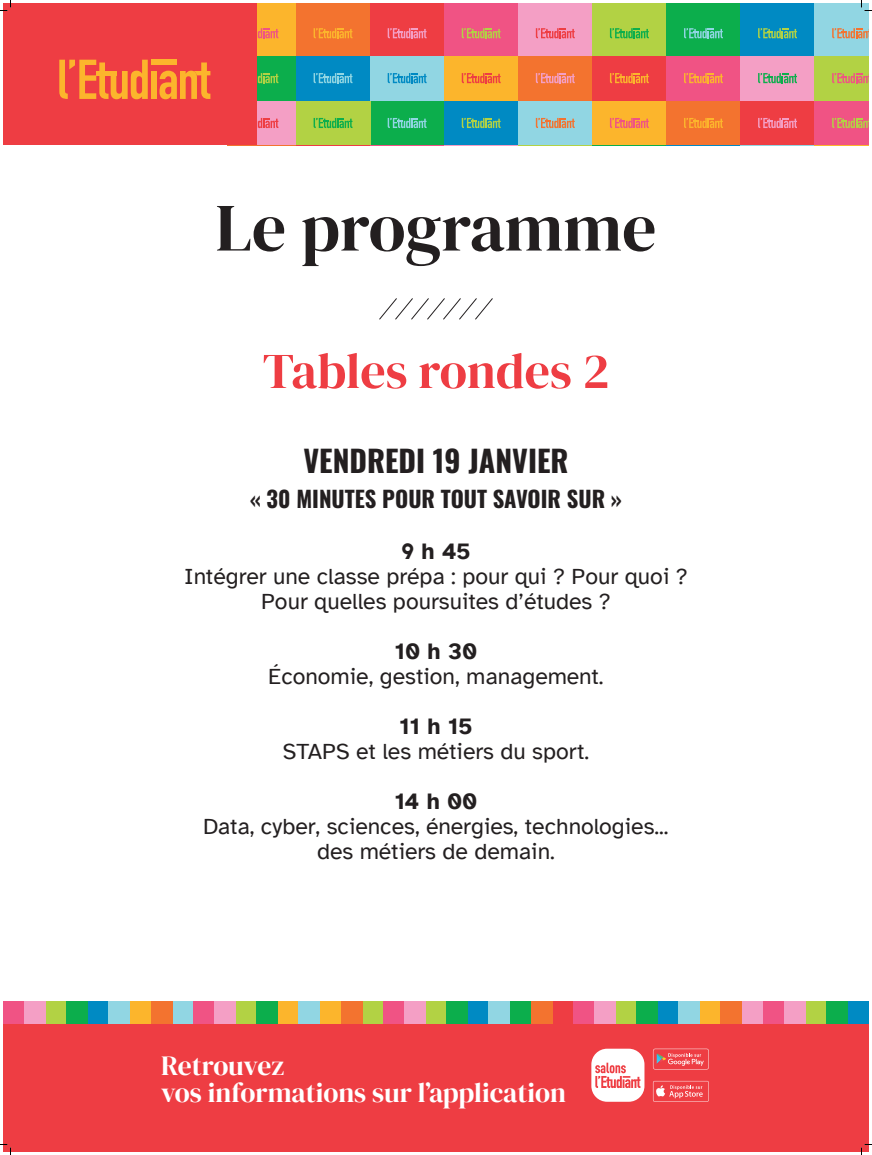
<style>
.page{position:relative;width:872px;height:1155px;background:#fff}
.page>*{position:absolute;margin:0;border:0;box-sizing:border-box;transform-origin:0 0}
.t1{font:67.5px "DM Serif Display";color:#231f20}
.t2{font:50px "DM Serif Display";color:#ee3d43}
.t3{font:700 30px "Oswald";color:#231f20}
.t4{font:27.5px/27.5px "DM Serif Display";color:#fff}
.t5{font:23px/25px "Atkinson Hyperlegible";color:#231f20;text-align:center}
.t6{font:700 23px "Atkinson Hyperlegible";color:#231f20}
.t7{font:700 22.5px "Oswald";color:#231f20}
</style>
<div class="page">
<div style="left:3px;top:1024px;width:865px;height:127px;background:#ee3d43"></div>
<svg style="left:591px;top:1049px;width:53px;height:53px;background:#facfd1"></svg>
<svg style="left:652px;top:1081px;width:56px;height:21px"></svg>
<svg style="left:652px;top:1049px;width:56px;height:20px"></svg>
<div style="left:88px;top:1001px;width:21px;height:23px;background:#008ac3"></div>
<div style="left:46px;top:1001px;width:21px;height:23px;background:#b2d244"></div>
<div style="left:130px;top:1001px;width:21px;height:23px;background:#fcb52c"></div>
<div style="left:3px;top:1001px;width:22px;height:23px;background:#f05384"></div>
<div style="left:25px;top:1001px;width:21px;height:23px;background:#f49fc5"></div>
<div style="left:172px;top:1001px;width:21px;height:23px;background:#91d6e3"></div>
<div style="left:109px;top:1001px;width:21px;height:23px;background:#91d6e3"></div>
<div style="left:67px;top:1001px;width:21px;height:23px;background:#0cae4c"></div>
<div style="left:151px;top:1001px;width:21px;height:23px;background:#f3732f"></div>
<div style="left:278px;top:1001px;width:21px;height:23px;background:#fcb52c"></div>
<div style="left:235px;top:1001px;width:21px;height:23px;background:#b2d244"></div>
<div style="left:320px;top:1001px;width:21px;height:23px;background:#fcb52c"></div>
<div style="left:193px;top:1001px;width:21px;height:23px;background:#f05384"></div>
<div style="left:214px;top:1001px;width:21px;height:23px;background:#f49fc5"></div>
<div style="left:362px;top:1001px;width:21px;height:23px;background:#b2d244"></div>
<div style="left:299px;top:1001px;width:21px;height:23px;background:#91d6e3"></div>
<div style="left:256px;top:1001px;width:22px;height:23px;background:#0cae4c"></div>
<div style="left:341px;top:1001px;width:21px;height:23px;background:#f3732f"></div>
<div style="left:467px;top:1001px;width:21px;height:23px;background:#008ac3"></div>
<div style="left:425px;top:1001px;width:21px;height:23px;background:#b2d244"></div>
<div style="left:510px;top:1001px;width:21px;height:23px;background:#0cae4c"></div>
<div style="left:383px;top:1001px;width:21px;height:23px;background:#f05384"></div>
<div style="left:404px;top:1001px;width:21px;height:23px;background:#f49fc5"></div>
<div style="left:552px;top:1001px;width:21px;height:23px;background:#ee3d43"></div>
<div style="left:488px;top:1001px;width:22px;height:23px;background:#91d6e3"></div>
<div style="left:446px;top:1001px;width:21px;height:23px;background:#0cae4c"></div>
<div style="left:531px;top:1001px;width:21px;height:23px;background:#f3732f"></div>
<div style="left:657px;top:1001px;width:21px;height:23px;background:#008ac3"></div>
<div style="left:615px;top:1001px;width:21px;height:23px;background:#b2d244"></div>
<div style="left:699px;top:1001px;width:21px;height:23px;background:#fcb52c"></div>
<div style="left:573px;top:1001px;width:21px;height:23px;background:#f05384"></div>
<div style="left:594px;top:1001px;width:21px;height:23px;background:#f49fc5"></div>
<div style="left:741px;top:1001px;width:22px;height:23px;background:#f49fc5"></div>
<div style="left:678px;top:1001px;width:21px;height:23px;background:#91d6e3"></div>
<div style="left:636px;top:1001px;width:21px;height:23px;background:#0cae4c"></div>
<div style="left:720px;top:1001px;width:21px;height:23px;background:#f3732f"></div>
<div style="left:847px;top:1001px;width:21px;height:23px;background:#008ac3"></div>
<div style="left:805px;top:1001px;width:21px;height:23px;background:#b2d244"></div>
<div style="left:763px;top:1001px;width:21px;height:23px;background:#f05384"></div>
<div style="left:784px;top:1001px;width:21px;height:23px;background:#f49fc5"></div>
<div style="left:826px;top:1001px;width:21px;height:23px;background:#0cae4c"></div>
<div style="left:228px;top:3px;width:68px;height:14px;background:#fcb52c"></div>
<div style="left:296px;top:3px;width:74px;height:14px;background:#f3732f"></div>
<div style="left:370px;top:3px;width:74px;height:14px;background:#ee3d43"></div>
<div style="left:444px;top:3px;width:74px;height:14px;background:#f05384"></div>
<div style="left:518px;top:3px;width:74px;height:14px;background:#f49fc5"></div>
<div style="left:592px;top:3px;width:74px;height:14px;background:#b2d244"></div>
<div style="left:666px;top:3px;width:74px;height:14px;background:#0cae4c"></div>
<div style="left:740px;top:3px;width:74px;height:14px;background:#008ac3"></div>
<div style="left:814px;top:3px;width:54px;height:14px;background:#91d6e3"></div>
<div style="left:228px;top:11px;width:68px;height:45px;background:#fcb52c"></div>
<svg style="left:257px;top:28px;width:21px;height:10px"></svg>
<div style="left:296px;top:11px;width:74px;height:45px;background:#f3732f"></div>
<svg style="left:313px;top:28px;width:39px;height:10px"></svg>
<div style="left:370px;top:11px;width:74px;height:45px;background:#ee3d43"></div>
<svg style="left:387px;top:28px;width:39px;height:10px"></svg>
<div style="left:444px;top:11px;width:74px;height:45px;background:#f05384"></div>
<svg style="left:461px;top:28px;width:39px;height:10px"></svg>
<div style="left:518px;top:11px;width:74px;height:45px;background:#f49fc5"></div>
<svg style="left:535px;top:28px;width:39px;height:10px"></svg>
<div style="left:592px;top:11px;width:74px;height:45px;background:#b2d244"></div>
<svg style="left:610px;top:28px;width:38px;height:10px"></svg>
<div style="left:666px;top:11px;width:74px;height:45px;background:#0cae4c"></div>
<svg style="left:684px;top:28px;width:38px;height:10px"></svg>
<div style="left:740px;top:11px;width:74px;height:45px;background:#008ac3"></div>
<svg style="left:758px;top:28px;width:38px;height:10px"></svg>
<div style="left:814px;top:11px;width:54px;height:45px;background:#91d6e3"></div>
<svg style="left:832px;top:28px;width:36px;height:10px"></svg>
<div style="left:228px;top:56px;width:68px;height:45px;background:#0cae4c"></div>
<svg style="left:257px;top:73px;width:21px;height:10px"></svg>
<div style="left:296px;top:56px;width:74px;height:45px;background:#008ac3"></div>
<svg style="left:313px;top:73px;width:39px;height:10px"></svg>
<div style="left:370px;top:56px;width:74px;height:45px;background:#91d6e3"></div>
<svg style="left:387px;top:73px;width:39px;height:10px"></svg>
<div style="left:444px;top:56px;width:74px;height:45px;background:#fcb52c"></div>
<svg style="left:461px;top:73px;width:39px;height:10px"></svg>
<div style="left:518px;top:56px;width:74px;height:45px;background:#f3732f"></div>
<svg style="left:535px;top:73px;width:39px;height:10px"></svg>
<div style="left:592px;top:56px;width:74px;height:45px;background:#ee3d43"></div>
<svg style="left:610px;top:73px;width:38px;height:10px"></svg>
<div style="left:666px;top:56px;width:74px;height:45px;background:#f05384"></div>
<svg style="left:684px;top:73px;width:38px;height:10px"></svg>
<div style="left:740px;top:56px;width:74px;height:45px;background:#f49fc5"></div>
<svg style="left:758px;top:73px;width:38px;height:10px"></svg>
<div style="left:814px;top:56px;width:54px;height:45px;background:#b2d244"></div>
<svg style="left:832px;top:73px;width:36px;height:10px"></svg>
<div style="left:370px;top:101px;width:74px;height:44px;background:#0cae4c"></div>
<svg style="left:387px;top:118px;width:39px;height:10px"></svg>
<div style="left:444px;top:101px;width:74px;height:44px;background:#008ac3"></div>
<svg style="left:461px;top:118px;width:39px;height:10px"></svg>
<div style="left:518px;top:101px;width:74px;height:44px;background:#91d6e3"></div>
<svg style="left:535px;top:118px;width:39px;height:10px"></svg>
<div style="left:592px;top:101px;width:74px;height:44px;background:#fcb52c"></div>
<svg style="left:610px;top:118px;width:38px;height:10px"></svg>
<div style="left:666px;top:101px;width:74px;height:44px;background:#f3732f"></div>
<svg style="left:684px;top:118px;width:38px;height:10px"></svg>
<div style="left:740px;top:101px;width:74px;height:44px;background:#ee3d43"></div>
<svg style="left:758px;top:118px;width:38px;height:10px"></svg>
<div style="left:814px;top:101px;width:54px;height:44px;background:#f05384"></div>
<svg style="left:832px;top:118px;width:36px;height:10px"></svg>
<div style="left:228px;top:101px;width:68px;height:44px;background:#f49fc5"></div>
<svg style="left:257px;top:118px;width:21px;height:10px"></svg>
<div style="left:296px;top:101px;width:74px;height:44px;background:#b2d244"></div>
<svg style="left:313px;top:118px;width:39px;height:10px"></svg>
<div style="left:3px;top:3px;width:254px;height:142px;background:#ee3d43"></div>
<div style="left:151px;top:71px;width:6px;height:28px;background:#fcb52c"></div>
<div style="left:151px;top:60px;width:26px;height:5px;background:#fcb52c"></div>
<svg style="left:159px;top:62px;width:51px;height:37px"></svg>
<svg style="left:59px;top:60px;width:89px;height:39px"></svg>
<hr style="left:96px;top:71px;width:20px;height:4px;background:#fcb52c">
<svg style="left:379px;top:298px;width:114px;height:22px"></svg>
<svg style="left:0;top:0;width:11px;height:11px"></svg>
<svg style="left:0;top:1144px;width:11px;height:11px"></svg>
<svg style="left:861px;top:0;width:10px;height:11px"></svg>
<svg style="left:861px;top:1144px;width:10px;height:11px"></svg>
<h1 class="t1" style="left:215px;top:189px;width:442px">Le programme</h1>
<h2 class="t2" style="left:263px;top:342px;width:348px">Tables rondes 2</h2>
<h3 class="t3" style="left:303px;top:434px;width:266px">VENDREDI 19 JANVIER</h3>
<p class="t7" style="left:250px;top:479px;width:373px">« 30 MINUTES POUR TOUT SAVOIR SUR »</p>
<p class="t6" style="left:401px;top:538px;width:71px">9 h 45</p>
<p class="t5" style="left:184px;top:564px;width:505px">Intégrer une classe prépa : pour qui ? Pour quoi ?<br>Pour quelles poursuites d’études ?</p>
<p class="t6" style="left:395px;top:638px;width:84px">10 h 30</p>
<p class="t5" style="left:268px;top:664px;width:337px">Économie, gestion, management.</p>
<p class="t6" style="left:399px;top:713px;width:74px">11 h 15</p>
<p class="t5" style="left:283px;top:739px;width:308px">STAPS et les métiers du sport.</p>
<p class="t6" style="left:394px;top:788px;width:84px">14 h 00</p>
<p class="t5" style="left:203px;top:814px;width:467px">Data, cyber, sciences, énergies, technologies... des métiers de demain.</p>
<p class="t4" style="left:161px;top:1052px;width:406px">Retrouvez<br>vos informations sur l’application</p>
</div>
